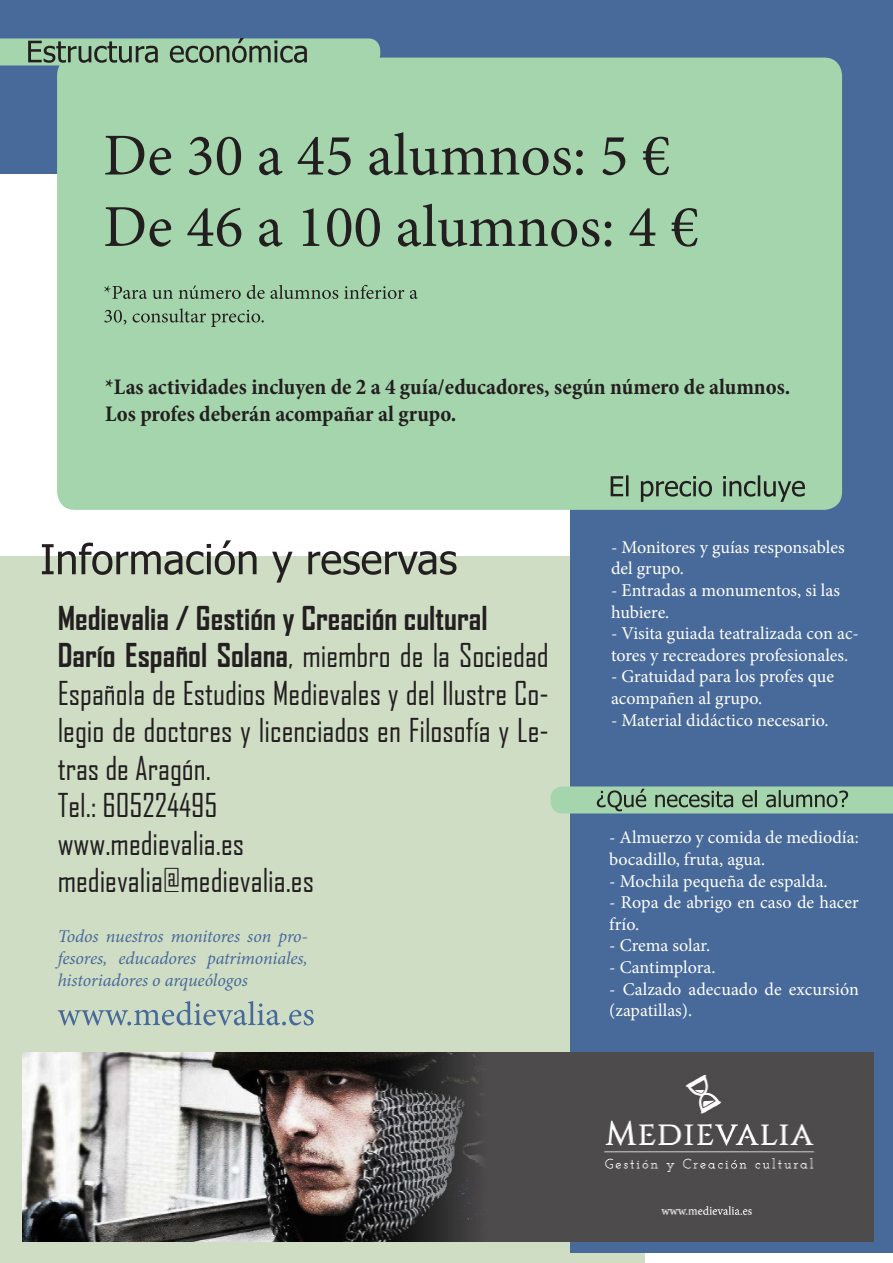
<style>
.page{position:relative;width:893px;height:1263px;background:#fff}
.page>*{position:absolute;margin:0;border:0;box-sizing:border-box;transform-origin:0 0}
.t1{font:31.5px/37.5px "Agency FB";color:#231f20;text-align:justify}
.t2{font:700 31.5px "Agency FB";color:#231f20}
.t3{font:700 condensed 22.5px/27px "Minion Pro";color:#231f20}
.t4{font:18px/21.6px "Minion Pro";color:#fff}
.t5{font:italic 18px/21.6px "Minion Pro";letter-spacing:-.01em;color:#486a9a;text-align:justify}
.s1{font-weight:700}
</style>
<div class="page">
<div style="left:0;top:557px;width:644px;height:706px;background:#cfddc5"></div>
<div style="left:570px;top:0;width:323px;height:1252px;background:#486a9a"></div>
<svg style="left:42px;top:540px;width:415px;height:43px"></svg>
<div style="left:0;top:0;width:893px;height:173px;background:#486a9a"></div>
<svg style="left:551px;top:786px;width:342px;height:27px;background:#92ba98"></svg>
<svg style="left:58px;top:1001px;width:256px;height:24px"></svg>
<img style="left:23px;top:1052px;width:850px;height:189px">
<div style="left:57px;top:58px;width:785px;height:452px;background:#a5d5ac;border-radius:18px"></div>
<svg style="left:105px;top:204px;width:593px;height:43px"></svg>
<svg style="left:105px;top:132px;width:564px;height:43px"></svg>
<svg style="left:104px;top:308px;width:160px;height:19px"></svg>
<svg style="left:104px;top:285px;width:314px;height:14px"></svg>
<svg style="left:611px;top:475px;width:194px;height:27px"></svg>
<svg style="left:0;top:38px;width:380px;height:27px"></svg>
<p class="t3" style="left:105px;top:373px;width:687px">*Las actividades incluyen de 2 a 4 guía/educadores, según número de alumnos.<br>Los profes deberán acompañar al grupo.</p>
<p class="t2" style="left:58px;top:598px;width:431px">Medievalia / Gestión y Creación cultural</p>
<p class="t1" style="left:58px;top:636px;width:493px"><span class="s1">Darío Español Solana</span>, miembro de la Sociedad Española de Estudios Medievales y del Ilustre Co&shy;legio de doctores y licenciados en Filosofía y Le&shy;tras de Aragón.</p>
<p class="t1" style="left:58px;top:786px;width:161px">Tel.: 605224495</p>
<p class="t1" style="left:58px;top:823px;width:188px">www.medievalia.es</p>
<p class="t1" style="left:58px;top:861px;width:258px">medievalia@medievalia.es</p>
<p class="t5" style="left:58px;top:926px;width:252px">Todos nuestros monitores son pro&shy;fesores, educadores patrimoniales, historiadores o arqueólogos</p>
<p class="t4" style="left:611px;top:536px;width:235px">- Monitores y guías responsables del grupo.</p>
<p class="t4" style="left:611px;top:580px;width:230px">- Entradas a monumentos, si las hubiere.</p>
<p class="t4" style="left:611px;top:623px;width:249px">- Visita guiada teatralizada con ac&shy;tores y recreadores profesionales.</p>
<p class="t4" style="left:611px;top:666px;width:224px">- Gratuidad para los profes que acompañen al grupo.</p>
<p class="t4" style="left:611px;top:709px;width:219px">- Material didáctico necesario.</p>
<p class="t4" style="left:609px;top:827px;width:251px">- Almuerzo y comida de mediodía: bocadillo, fruta, agua.</p>
<p class="t4" style="left:609px;top:870px;width:220px">- Mochila pequeña de espalda.</p>
<p class="t4" style="left:609px;top:892px;width:251px">- Ropa de abrigo en caso de hacer frío.</p>
<p class="t4" style="left:609px;top:935px;width:103px">- Crema solar.</p>
<p class="t4" style="left:609px;top:956px;width:108px">- Cantimplora.</p>
<p class="t4" style="left:609px;top:978px;width:251px">- Calzado adecuado de excursión (zapatillas).</p>
</div>
